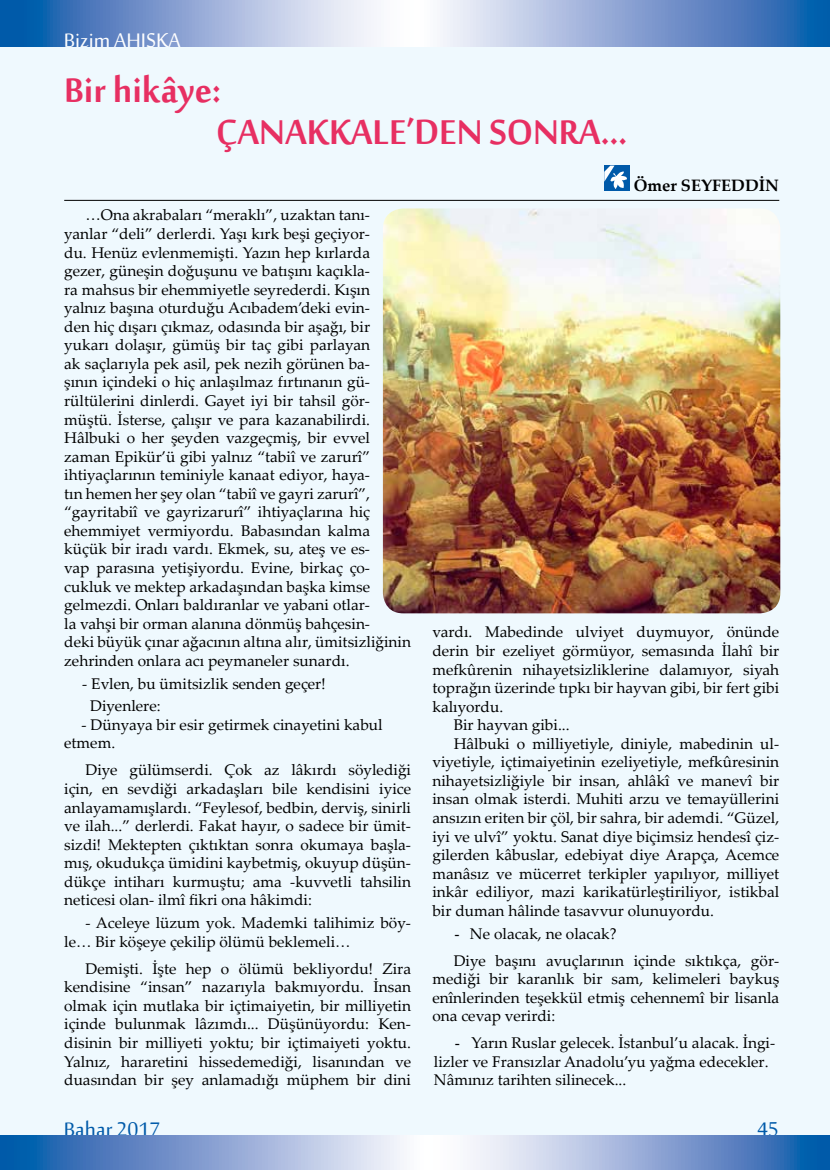
<style>
.page{position:relative;width:830px;height:1170px;background:#fff}
.page>*{position:absolute;margin:0;border:0;box-sizing:border-box;transform-origin:0 0}
.t1{font:700 47.4px/42px "Sakkal Majalla";color:#e72f62;scale:.95 1}
.t2{font:27px "Sakkal Majalla";color:#005aa9}
.t3{font:27px "Sakkal Majalla";color:#fff}
.t4{font:700 16.5px "Palatino Linotype";color:#000}
.t5{font:15.45px/18.6px "Palatino Linotype";color:#000}
.s1{font-family:"Times New Roman"}
</style>
<div class="page">
<div style="left:0;top:41px;width:829px;height:1106px;background:#eff9fe"></div>
<hr style="left:64px;top:200px;width:714px;height:1px;background:#000">
<div style="left:604px;top:165px;width:25px;height:26px;background:#005aa9"></div>
<svg style="left:604px;top:165px;width:22px;height:24px"></svg>
<img style="left:383px;top:208px;width:396px;height:405px">
<svg style="left:0;top:0;width:829px;height:47px;background:#8eaad5"></svg>
<svg style="left:0;top:1135px;width:829px;height:2px"></svg>
<svg style="left:0;top:1139px;width:829px;height:30px;background:#8eaad5"></svg>
<h2 class="t3" style="left:64px;top:22px;width:118px">Bizim AHISKA</h2>
<h1 class="t1" style="left:216px;top:64px;width:434px;text-indent:-152px">Bir hikâye:<br>ÇANAKKALE’DEN SONRA…</h1>
<p class="t4" style="left:633px;top:174px;width:147px">Ömer SEYFEDDİN</p>
<p class="t5" style="left:64px;top:205px;width:348px;text-indent:21px">…Ona akrabaları “meraklı”, uzaktan tanı&shy;yanlar “deli” derlerdi. Yaşı kırk beşi geçiyor-<br>du. Henüz evlenmemişti. Yazın hep kırlarda gezer, güneşin doğuşunu ve batışını kaçıkla-<br>ra mahsus bir ehemmiyetle seyrederdi. Kışın yalnız başına oturduğu Acıbadem’deki evin-<br>den hiç dışarı çıkmaz, odasında bir aşağı, bir yukarı dolaşır, gümüş bir taç gibi parlayan<br>ak saçlarıyla pek asil, pek nezih görünen ba-<br>şının içindeki o hiç anlaşılmaz fırtınanın gü&shy;rültülerini dinlerdi. Gayet iyi bir tahsil gör&shy;müştü. İsterse, çalışır ve para kazanabilirdi.<br>Hâlbuki o her şeyden vazgeçmiş, bir evvel zaman Epikür’ü gibi yalnız “tabiî ve zarurî” ihtiyaçlarının teminiyle kanaat ediyor, haya-<br>tın hemen her şey olan “tabiî ve gayri zarurî”, “gayritabiî ve gayrizarurî” ihtiyaçlarına hiç ehemmiyet vermiyordu. Babasından kalma küçük bir iradı vardı. Ekmek, su, ateş ve es-<br>vap parasına yetişiyordu. Evine, birkaç ço&shy;cukluk ve mektep arkadaşından başka kimse gelmezdi. Onları baldıranlar ve yabani otlar-<br>la vahşi bir orman alanına dönmüş bahçesin-<br>deki büyük çınar ağacının altına alır, ümitsizliğinin zehrinden onlara acı peymaneler sunardı.</p>
<p class="t5" style="left:90px;top:671px;width:237px;line-height:22.8px;text-indent:-8px">- Evlen, bu ümitsizlik senden geçer!<br>Diyenlere:</p>
<p class="t5" style="left:64px;top:714px;width:320px;text-indent:17px">- Dünyaya bir esir getirmek cinayetini kabul etmem.</p>
<p class="t5" style="left:64px;top:760px;width:348px;text-align:justify;text-indent:21px">Diye gülümserdi. Çok az lâkırdı söylediği için, en sevdiği arkadaşları bile kendisini iyice anlayamamışlardı. “Feylesof, bedbin, derviş, sinirli ve ilah...” derlerdi. Fakat hayır, o sadece bir ümit&shy;sizdi! Mektepten çıktıktan sonra okumaya başla&shy;mış, okudukça ümidini kaybetmiş, okuyup düşün&shy;dükçe intiharı kurmuştu; ama -kuvvetli tahsilin neticesi olan- ilmî fikri ona hâkimdi:</p>
<p class="t5" style="left:64px;top:912px;width:348px;text-indent:21px">- Aceleye lüzum yok. Mademki talihimiz böy&shy;le… Bir köşeye çekilip ölümü beklemeli…</p>
<p class="t5" style="left:64px;top:958px;width:348px;text-align:justify;text-indent:21px">Demişti. İşte hep o ölümü bekliyordu! Zira kendisine “insan” nazarıyla bakmıyordu. İnsan olmak için mutlaka bir içtimaiyetin, bir milliyetin içinde bulunmak lâzımdı... Düşünüyordu: Ken&shy;disinin bir milliyeti yoktu; bir içtimaiyeti yoktu.<br>Yalnız, hararetini hissedemediği, lisanından ve duasından bir şey anlamadığı müphem bir dini</p>
<p class="t5" style="left:432px;top:622px;width:348px">vardı. Mabedinde ulviyet duymuyor, önünde</p>
<p class="t5" style="left:432px;top:640px;width:348px">derin bir ezeliyet görmüyor, semasında İlahî bir</p>
<p class="t5" style="left:432px;top:659px;width:348px">mefkûrenin nihayetsizliklerine dalamıyor, siyah</p>
<p class="t5" style="left:432px;top:678px;width:348px">toprağın üzerinde tıpkı bir hayvan gibi, bir fert gibi</p>
<p class="t5" style="left:432px;top:696px;width:72px">kalıyordu.</p>
<p class="t5" style="left:453px;top:715px;width:117px">Bir hayvan gibi...</p>
<p class="t5" style="left:453px;top:733px;width:327px">Hâlbuki o milliyetiyle, diniyle, mabedinin ul-</p>
<p class="t5" style="left:432px;top:752px;width:348px">viyetiyle, içtimaiyetinin ezeliyetiyle, mefkûresinin</p>
<p class="t5" style="left:432px;top:770px;width:348px">nihayetsizliğiyle bir insan, ahlâkî ve manevî bir</p>
<p class="t5" style="left:432px;top:789px;width:348px">insan olmak isterdi. Muhiti arzu ve temayüllerini</p>
<p class="t5" style="left:432px;top:807px;width:348px">ansızın eriten bir çöl, bir sahra, bir ademdi. “Güzel,</p>
<p class="t5" style="left:432px;top:826px;width:348px">iyi ve ulvî” yoktu. Sanat diye biçimsiz hendesî çiz-</p>
<p class="t5" style="left:432px;top:844px;width:348px">gilerden kâbuslar, edebiyat diye Arapça, Acemce</p>
<p class="t5" style="left:432px;top:863px;width:348px">manâsız ve mücerret terkipler yapılıyor, milliyet</p>
<p class="t5" style="left:432px;top:882px;width:348px">inkâr ediliyor, mazi karikatürleştiriliyor, istikbal</p>
<p class="t5" style="left:432px;top:900px;width:283px">bir duman hâlinde tasavvur olunuyordu.</p>
<p class="t5" style="left:453px;top:919px;width:327px;line-height:27px"><span class="s1">-</span> Ne olacak, ne olacak?<br>Diye başını avuçlarının içinde sıktıkça, gör-</p>
<p class="t5" style="left:432px;top:968px;width:348px;text-align:justify">mediği bir karanlık bir sam, kelimeleri baykuş enînlerinden teşekkül etmiş cehennemî bir lisanla ona cevap verirdi:</p>
<p class="t5" style="left:433px;top:1033px;width:343px;text-indent:21px"><span class="s1">-</span> Yarın Ruslar gelecek. İstanbul’u alacak. İngi&shy;lizler ve Fransızlar Anadolu’yu yağma edecekler.<br>Nâmınız tarihten silinecek...</p>
<h2 class="t2" style="left:64px;top:1110px;width:98px">Bahar 2017</h2>
<h2 class="t2" style="left:756px;top:1110px;width:23px">45</h2>
</div>
